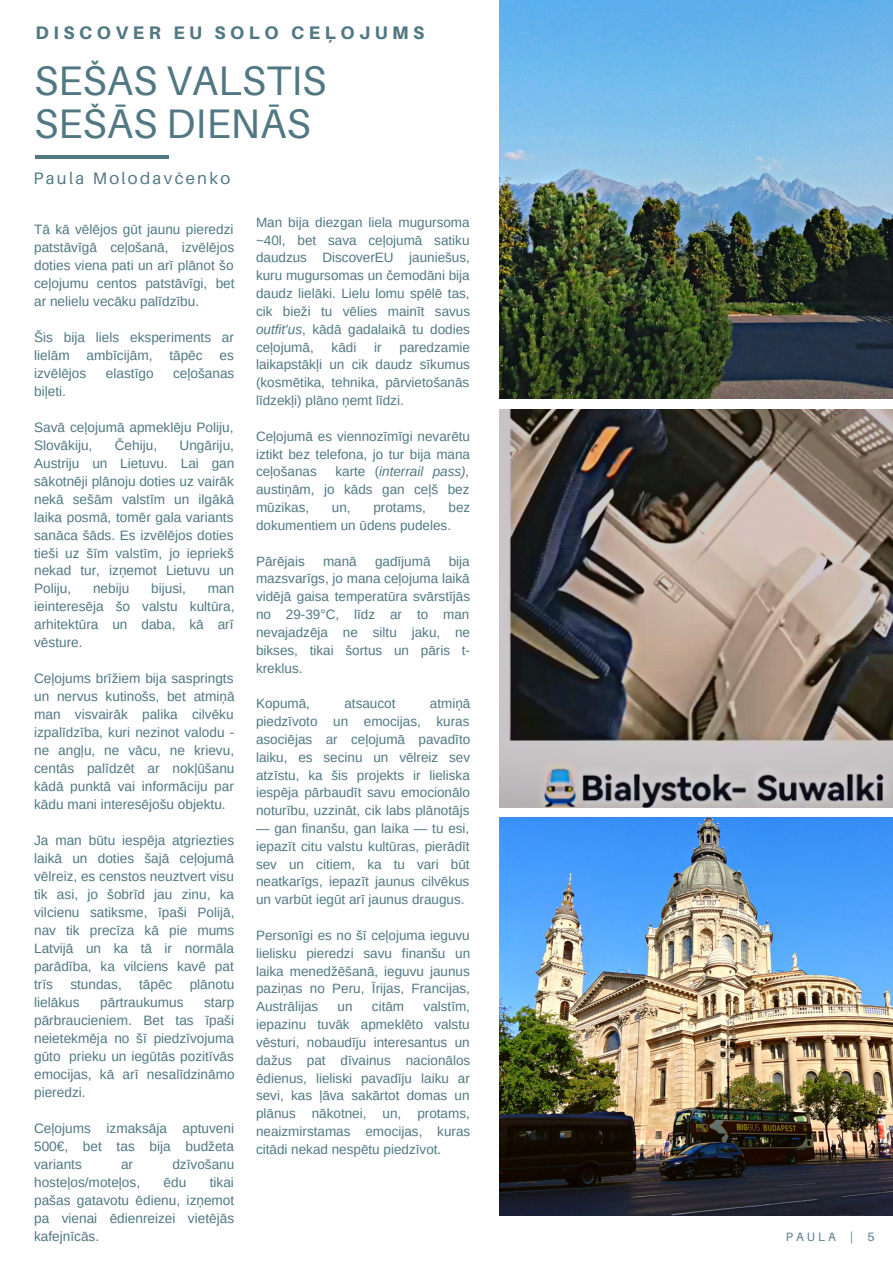
<style>
.page{position:relative;width:893px;height:1264px;background:#fff}
.page>*{position:absolute;margin:0;border:0;box-sizing:border-box;transform-origin:0 0}
.t1{font:41.25px/43px "Aileron";color:#517882}
.t2{font:800 18.15px "Aileron";letter-spacing:.25em;color:#517882}
.t3{font:16.65px "Aileron";letter-spacing:.14em;color:#517882}
.t4{font:13.65px/18px "Arimo";color:#517882;text-align:justify}
.t5{font:13.5px/17.9px "Arimo";color:#517882;text-align:justify}
.t6{font:12.15px "Aileron";letter-spacing:.25em;color:#517882}
.s1{font-style:italic}
</style>
<div class="page">
<hr style="left:35px;top:155px;width:134px;height:4px;background:#517882">
<img style="left:499px;top:0;width:393px;height:398px">
<svg style="left:499px;top:409px;width:393px;height:398px;background:#7f766f"></svg>
<img style="left:499px;top:817px;width:393px;height:398px">
<h2 class="t2" style="left:35px;top:21px;width:390px">DISCOVER EU SOLO CEĻOJUMS</h2>
<h1 class="t1" style="left:34px;top:58px;width:294px">SEŠAS VALSTIS<br>SEŠĀS DIENĀS</h1>
<p class="t3" style="left:33px;top:167px;width:198px">Paula Molodavčenko</p>
<p class="t4" style="left:34px;top:220px;width:202px">Tā kā vēlējos gūt jaunu pieredzi patstāvīgā ceļošanā, izvēlējos doties viena pati un arī plānot šo ceļojumu centos patstāvīgi, bet ar nelielu vecāku palīdzību.</p>
<p class="t4" style="left:34px;top:328px;width:201px">Šis bija liels eksperiments ar lielām ambīcijām, tāpēc es izvēlējos</p>
<p class="t4" style="left:106px;top:364px;width:49px">elastīgo</p>
<p class="t4" style="left:173px;top:364px;width:63px">ceļošanas</p>
<p class="t4" style="left:34px;top:382px;width:33px">biļeti.</p>
<p class="t4" style="left:34px;top:418px;width:201px">Savā ceļojumā apmeklēju Poliju,<br>Slovākiju,</p>
<p class="t4" style="left:115px;top:436px;width:44px">Čehiju,</p>
<p class="t4" style="left:34px;top:436px;width:202px;text-indent:145px">Ungāriju, Austriju un Lietuvu. Lai gan sākotnēji plānoju doties uz vairāk nekā sešām valstīm un ilgākā laika posmā, tomēr gala variants sanāca šāds. Es izvēlējos doties tieši uz šīm valstīm, jo iepriekš nekad tur, izņemot Lietuvu un Poliju,</p>
<p class="t4" style="left:93px;top:579px;width:38px">nebiju</p>
<p class="t4" style="left:151px;top:579px;width:36px">bijusi,</p>
<p class="t4" style="left:34px;top:579px;width:202px;text-indent:174px">man ieinteresēja šo valstu kultūra, arhitektūra un daba, kā arī vēsture.</p>
<p class="t4" style="left:34px;top:669px;width:202px">Ceļojums brīžiem bija saspringts un nervus kutinošs, bet atmiņā man visvairāk palika cilvēku izpalīdzība, kuri nezinot valodu - ne angļu, ne vācu, ne krievu, centās palīdzēt ar nokļūšanu kādā punktā vai informāciju par kādu mani interesējošu objektu.</p>
<p class="t4" style="left:34px;top:831px;width:202px">Ja man būtu iespēja atgriezties laikā un doties šajā ceļojumā vēlreiz, es censtos neuztvert visu tik asi, jo šobrīd jau zinu, ka vilcienu satiksme, īpaši Polijā, nav tik precīza kā pie mums Latvijā un ka tā ir normāla parādība, ka vilciens kavē pat trīs</p>
<p class="t4" style="left:70px;top:975px;width:53px">stundas,</p>
<p class="t4" style="left:139px;top:975px;width:35px">tāpēc</p>
<p class="t4" style="left:190px;top:975px;width:46px">plānotu</p>
<p class="t4" style="left:34px;top:993px;width:47px">lielākus</p>
<p class="t4" style="left:100px;top:993px;width:85px">pārtraukumus</p>
<p class="t4" style="left:34px;top:993px;width:202px;text-indent:170px">starp pārbraucieniem. Bet tas īpaši neietekmēja no šī piedzīvojuma gūto prieku un iegūtās pozitīvās emocijas, kā arī nesalīdzināmo pieredzi.</p>
<p class="t4" style="left:34px;top:1119px;width:201px">Ceļojums izmaksāja aptuveni 500€, bet tas bija budžeta variants</p>
<p class="t4" style="left:121px;top:1155px;width:14px">ar</p>
<p class="t4" style="left:172px;top:1155px;width:64px">dzīvošanu</p>
<p class="t4" style="left:34px;top:1173px;width:107px">hosteļos/moteļos,</p>
<p class="t4" style="left:164px;top:1173px;width:24px">ēdu</p>
<p class="t4" style="left:34px;top:1173px;width:202px;text-indent:176px">tikai pašas gatavotu ēdienu, izņemot pa vienai ēdienreizei vietējās kafejnīcās.</p>
<p class="t5" style="left:256px;top:213px;width:216px">Man bija diezgan liela mugursoma ~40l, bet sava ceļojumā satiku daudzus DiscoverEU jauniešus, kuru mugursomas un čemodāni bija daudz lielāki. Lielu lomu spēlē tas, cik bieži tu vēlies mainīt savus <span class="s1">outfit'us</span>, kādā gadalaikā tu dodies ceļojumā,</p>
<p class="t5" style="left:256px;top:338px;width:215px;text-indent:144px">paredzamie laikapstākļi un cik daudz sīkumus (kosmētika, tehnika, pārvietošanās līdzekļi) plāno ņemt līdzi.</p>
<p class="t5" style="left:256px;top:427px;width:215px">Ceļojumā es viennozīmīgi nevarētu iztikt bez telefona, jo tur bija mana ceļošanas</p>
<p class="t5" style="left:331px;top:338px;width:26px">kādi</p>
<p class="t5" style="left:374px;top:338px;width:9px">ir</p>
<p class="t5" style="left:256px;top:463px;width:215px;text-indent:79px">karte (<span class="s1">interrail pass), </span>austiņām, jo kāds gan ceļš bez mūzikas,</p>
<p class="t5" style="left:256px;top:498px;width:216px;text-indent:192px">bez dokumentiem un ūdens pudeles.</p>
<p class="t5" style="left:256px;top:552px;width:50px">Pārējais</p>
<p class="t5" style="left:323px;top:552px;width:35px">manā</p>
<p class="t5" style="left:375px;top:552px;width:57px">gadījumā</p>
<p class="t5" style="left:332px;top:498px;width:20px">un,</p>
<p class="t5" style="left:373px;top:498px;width:54px">protams,</p>
<p class="t5" style="left:256px;top:552px;width:216px;text-indent:193px">bija mazsvarīgs, jo mana ceļojuma laikā vidējā gaisa temperatūra svārstījās no 29-39°C, līdz ar to man nevajadzēja ne siltu jaku, ne bikses, tikai šortus un pāris t&shy;kreklus.</p>
<p class="t5" style="left:256px;top:694px;width:55px">Kopumā,</p>
<p class="t5" style="left:344px;top:694px;width:52px">atsaucot</p>
<p class="t5" style="left:256px;top:694px;width:216px;text-indent:174px">atmiņā piedzīvoto un emocijas, kuras asociējas ar ceļojumā pavadīto laiku, es secinu un vēlreiz sev atzīstu, ka šis projekts ir lieliska iespēja pārbaudīt savu emocionālo noturību, uzzināt, cik labs plānotājs</p>
<p class="t5" style="left:256px;top:819px;width:215px">— gan finanšu, gan laika — tu esi, iepazīt citu valstu kultūras, pierādīt sev un citiem, ka tu vari būt neatkarīgs, iepazīt jaunus cilvēkus un varbūt iegūt arī jaunus draugus.</p>
<p class="t5" style="left:256px;top:926px;width:216px">Personīgi es no šī ceļojuma ieguvu lielisku pieredzi savu finanšu un laika menedžēšanā, ieguvu jaunus paziņas no Peru, Īrijas, Francijas, Austrālijas</p>
<p class="t5" style="left:256px;top:997px;width:216px;text-indent:167px">valstīm, iepazinu tuvāk apmeklēto valstu vēsturi, nobaudīju interesantus un dažus pat dīvainus nacionālos ēdienus, lieliski pavadīju laiku ar sevi, kas ļāva sakārtot domas un plānus nākotnei, un, protams, neaizmirstamas emocijas, kuras citādi nekad nespētu piedzīvot.</p>
<p class="t5" style="left:337px;top:997px;width:17px">un</p>
<p class="t5" style="left:372px;top:997px;width:34px">citām</p>
<p class="t6" style="left:785px;top:1228px;width:90px">PAULA | 5</p>
</div>
